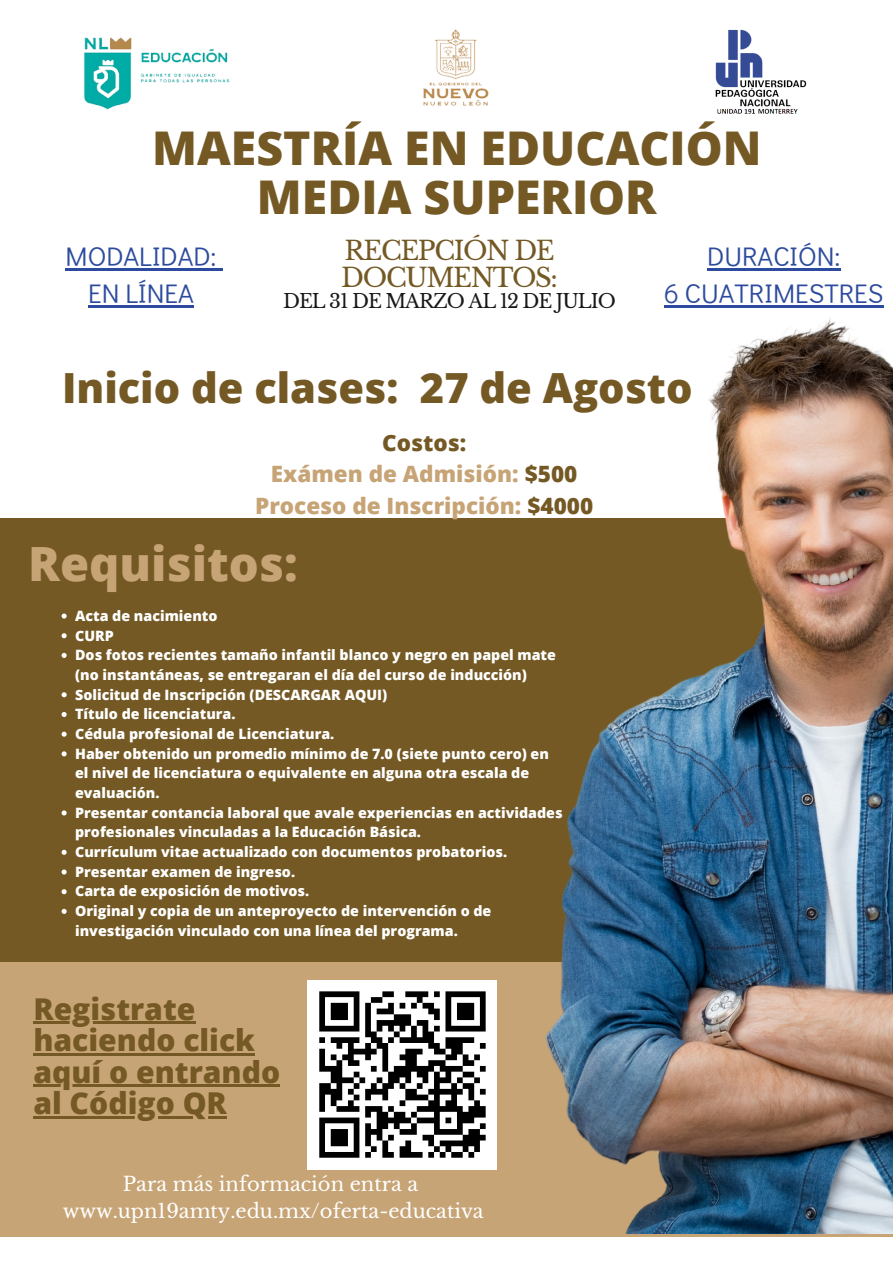
<style>
.page{position:relative;width:893px;height:1263px;background:#fff}
.page>*{position:absolute;margin:0;border:0;box-sizing:border-box;transform-origin:0 0}
.t1{font:800 47.17px "Open Sans";color:#c7a476}
.t2{font:800 46.5px/48.9px "Open Sans";color:#745924;text-align:center}
.t3{font:800 41.62px "Open Sans";color:#745924}
.t4{font:800 30.08px/31.5px "Open Sans";color:#745924}
.t5{font:26.85px/37.1px "Didact Gothic";color:#2d4b9e;text-align:center}
.t6{font:25.95px/27px "Libre Baskerville";letter-spacing:-.055em;color:#745924}
.t7{font:800 22.5px/31.5px "Open Sans";color:#c7a476;text-align:center}
.t8{font:19.5px "Libre Baskerville";color:#fff}
.t9{font:19.2px "Libre Baskerville";letter-spacing:-.055em;color:#191919}
.t10{font:800 14.25px/19.6px "Open Sans";color:#fff}
.s1{color:#745924}
</style>
<div class="page">
<div style="left:0;top:519px;width:893px;height:443px;background:#745924"></div>
<div style="left:0;top:962px;width:893px;height:275px;background:#c7a476"></div>
<img style="left:520px;top:269px;width:373px;height:964px">
<hr style="left:33px;top:1021px;width:162px;height:3px;background:#745924">
<hr style="left:33px;top:1053px;width:222px;height:3px;background:#745924">
<hr style="left:33px;top:1084px;width:247px;height:3px;background:#745924">
<hr style="left:33px;top:1116px;width:194px;height:3px;background:#745924">
<svg style="left:62px;top:613px;width:5px;height:5px"></svg>
<svg style="left:62px;top:633px;width:5px;height:5px"></svg>
<svg style="left:62px;top:653px;width:5px;height:5px"></svg>
<svg style="left:62px;top:692px;width:5px;height:5px"></svg>
<svg style="left:62px;top:712px;width:5px;height:5px"></svg>
<svg style="left:62px;top:732px;width:5px;height:5px"></svg>
<svg style="left:62px;top:751px;width:5px;height:5px"></svg>
<svg style="left:62px;top:810px;width:5px;height:5px"></svg>
<svg style="left:62px;top:850px;width:5px;height:5px"></svg>
<svg style="left:62px;top:869px;width:5px;height:5px"></svg>
<svg style="left:62px;top:889px;width:5px;height:5px"></svg>
<svg style="left:62px;top:909px;width:5px;height:5px"></svg>
<img style="left:715px;top:29px;width:92px;height:85px">
<img style="left:83px;top:37px;width:147px;height:73px">
<img style="left:423px;top:29px;width:66px;height:77px">
<hr style="left:66px;top:268px;width:150px;height:2px;background:#2d4b9e">
<svg style="left:216px;top:268px;width:6px;height:2px"></svg>
<hr style="left:88px;top:305px;width:106px;height:2px;background:#2d4b9e">
<hr style="left:707px;top:268px;width:133px;height:2px;background:#2d4b9e">
<hr style="left:664px;top:305px;width:219px;height:2px;background:#2d4b9e">
<div style="left:308px;top:980px;width:189px;height:189px;background:#fff"></div>
<svg style="left:319px;top:991px;width:167px;height:167px"></svg>
<p class="t2" style="left:152px;top:123px;width:611px">MAESTRÍA EN EDUCACIÓN<br>MEDIA SUPERIOR</p>
<p class="t6" style="left:341px;top:237px;width:218px">RECEPCIÓN DE<br>DOCUMENTOS:</p>
<h3 class="t9" style="left:283px;top:289px;width:334px">DEL 31 DE MARZO AL 12 DE JULIO</h3>
<p class="t5" style="left:66px;top:237px;width:152px">MODALIDAD:<br>EN LÍNEA</p>
<p class="t5" style="left:664px;top:237px;width:221px">DURACIÓN:<br>6 CUATRIMESTRES</p>
<h1 class="t3" style="left:62px;top:358px;width:632px">Inicio de clases: 27 de Agosto</h1>
<p class="t7" style="left:255px;top:426px;width:339px"><span class="s1">Costos:<br></span>Exámen de Admisión: <span class="s1">$500<br></span>Proceso de Inscripción: <span class="s1">$4000</span></p>
<p class="t1" style="left:28px;top:531px;width:271px">Requisitos:</p>
<h5 class="t10" style="left:75px;top:605px;width:144px">Acta de nacimiento</h5>
<p class="t10" style="left:75px;top:625px;width:40px">CURP</p>
<h3 class="t10" style="left:75px;top:645px;width:482px">Dos fotos recientes tamaño infantil blanco y negro en papel mate (no instantáneas, se entregaran el día del curso de inducción)</h3>
<h6 class="t10" style="left:75px;top:684px;width:313px">Solicitud de Inscripción (DESCARGAR AQUI)</h6>
<h2 class="t10" style="left:75px;top:704px;width:162px">Título de licenciatura.</h2>
<p class="t10" style="left:75px;top:724px;width:261px">Cédula profesional de Licenciatura.</p>
<p class="t10" style="left:75px;top:743px;width:475px">Haber obtenido un promedio mínimo de 7.0 (siete punto cero) en el nivel de licenciatura o equivalente en alguna otra escala de evaluación.</p>
<p class="t10" style="left:75px;top:802px;width:489px">Presentar contancia laboral que avale experiencias en actividades profesionales vinculadas a la Educación Básica.</p>
<p class="t10" style="left:75px;top:842px;width:433px">Currículum vitae actualizado con documentos probatorios.</p>
<p class="t10" style="left:75px;top:861px;width:221px">Presentar examen de ingreso.</p>
<p class="t10" style="left:75px;top:881px;width:236px">Carta de exposición de motivos.</p>
<p class="t10" style="left:75px;top:901px;width:418px">Original y copia de un anteproyecto de intervención o de investigación vinculado con una línea del programa.</p>
<p class="t4" style="left:33px;top:992px;width:223px">Registrate haciendo click</p>
<p class="t4" style="left:33px;top:1055px;width:248px">aquí o entrando</p>
<h5 class="t4" style="left:33px;top:1087px;width:195px">al Código QR</h5>
<h4 class="t8" style="left:123px;top:1172px;width:297px">Para más información entra a</h4>
<p class="t8" style="left:63px;top:1199px;width:422px">www.upn19amty.edu.mx/oferta-educativa</p>
</div>
